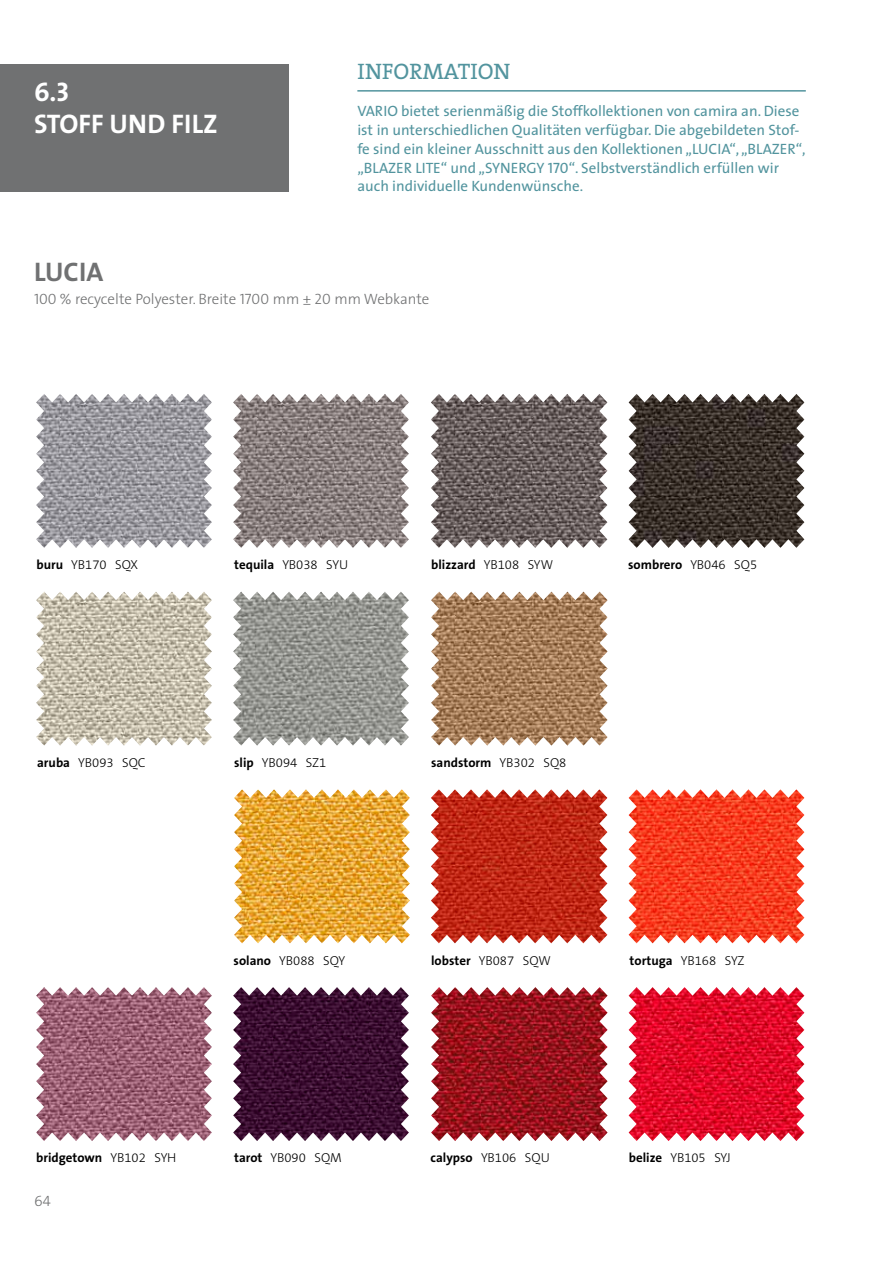
<style>
.page{position:relative;width:893px;height:1263px;background:#fff}
.page>*{position:absolute;margin:0;border:0;box-sizing:border-box;transform-origin:0 0}
.t1{font:27px/32.4px "The Sans Bold Caps";color:#fff}
.t2{font:27px "The Sans Bold Caps";color:#707172}
.t3{font:22.5px "The Serif";color:#52949e}
.t4{font:15px/18.8px "The Sans";color:#52949e}
.t5{font:300 15px "The Sans";color:#707172}
.t6{font:15px "The Sans Light Caps";color:#707172}
.t7{font:300 13.05px "The Sans B3";color:#000}
.t8{font:700 13.05px "The Sans B7";color:#000}
.s1{font-family:"The Sans Caps"}
.s2{font-family:"The Sans Light Caps";font-weight:400}
.s3{font-family:"The Sans B7";font-weight:700}
.s4{font-family:"The Sans B3";font-weight:300}
</style>
<div class="page">
<img style="left:234px;top:789px;width:176px;height:154px">
<img style="left:431px;top:987px;width:177px;height:154px">
<img style="left:36px;top:394px;width:176px;height:154px">
<img style="left:431px;top:789px;width:176px;height:154px">
<img style="left:629px;top:987px;width:175px;height:154px">
<img style="left:233px;top:987px;width:176px;height:154px">
<img style="left:629px;top:789px;width:175px;height:154px">
<img style="left:36px;top:987px;width:176px;height:154px">
<img style="left:431px;top:394px;width:176px;height:154px">
<img style="left:233px;top:394px;width:176px;height:154px">
<img style="left:233px;top:592px;width:176px;height:154px">
<img style="left:36px;top:592px;width:176px;height:154px">
<img style="left:431px;top:592px;width:177px;height:154px">
<div style="left:0;top:64px;width:288px;height:127px;background:#707172"></div>
<hr style="left:357px;top:90px;width:449px;height:2px;background:#52949e">
<img style="left:629px;top:394px;width:175px;height:154px">
<h1 class="t1" style="left:34px;top:75px;width:185px">6.3<br>STOFF UND FILZ</h1>
<h2 class="t3" style="left:357px;top:53px;width:155px">INFORMATION</h2>
<p class="t4" style="left:357px;top:101px;width:450px">VARIO bietet serienmäßig die Stoffkollektionen von camira an. Diese ist in unterschiedlichen Qualitäten verfügbar. Die abgebildeten Stof&shy;fe sind ein kleiner Ausschnitt aus den Kollektionen „LUCIA“, „BLAZER“, „BLAZER LITE“ und „SYNERGY <span class="s1">170</span>“. Selbstverständlich erfüllen wir auch individuelle Kundenwünsche.</p>
<h1 class="t2" style="left:34px;top:249px;width:71px">LUCIA</h1>
<p class="t5" style="left:34px;top:286px;width:397px"><span class="s2">100</span> % recycelte Polyester. Breite <span class="s2">1700</span> mm ± <span class="s2">20</span> mm Webkante</p>
<p class="t7" style="left:36px;top:558px;width:103px"><span class="s3">buru</span> YB170 SQX</p>
<p class="t7" style="left:234px;top:558px;width:116px"><span class="s3">tequila</span> YB038 SYU</p>
<p class="t8" style="left:431px;top:558px;width:123px">blizzard <span class="s4">YB108 SYW</span></p>
<p class="t8" style="left:628px;top:558px;width:131px">sombrero <span class="s4">YB046 SQ5</span></p>
<p class="t7" style="left:37px;top:755px;width:110px"><span class="s3">aruba</span> YB093 SQC</p>
<p class="t7" style="left:234px;top:755px;width:94px"><span class="s3">slip</span> YB094 SZ1</p>
<p class="t8" style="left:431px;top:755px;width:137px">sandstorm <span class="s4">YB302 SQ8</span></p>
<p class="t7" style="left:234px;top:953px;width:113px"><span class="s3">solano</span> YB088 SQY</p>
<p class="t7" style="left:431px;top:953px;width:121px"><span class="s3">lobster</span> YB087 SQW</p>
<p class="t7" style="left:630px;top:953px;width:116px"><span class="s3">tortuga</span> YB168 SYZ</p>
<p class="t8" style="left:36px;top:1151px;width:142px">bridgetown <span class="s4">YB102 SYH</span></p>
<p class="t6" style="left:34px;top:1188px;width:18px">64</p>
<p class="t7" style="left:234px;top:1151px;width:109px"><span class="s3">tarot</span> YB090 SQM</p>
<p class="t7" style="left:629px;top:1151px;width:103px"><span class="s3">belize</span> YB105 SYJ</p>
<p class="t7" style="left:431px;top:1151px;width:121px"><span class="s3">calypso</span> YB106 SQU</p>
</div>
